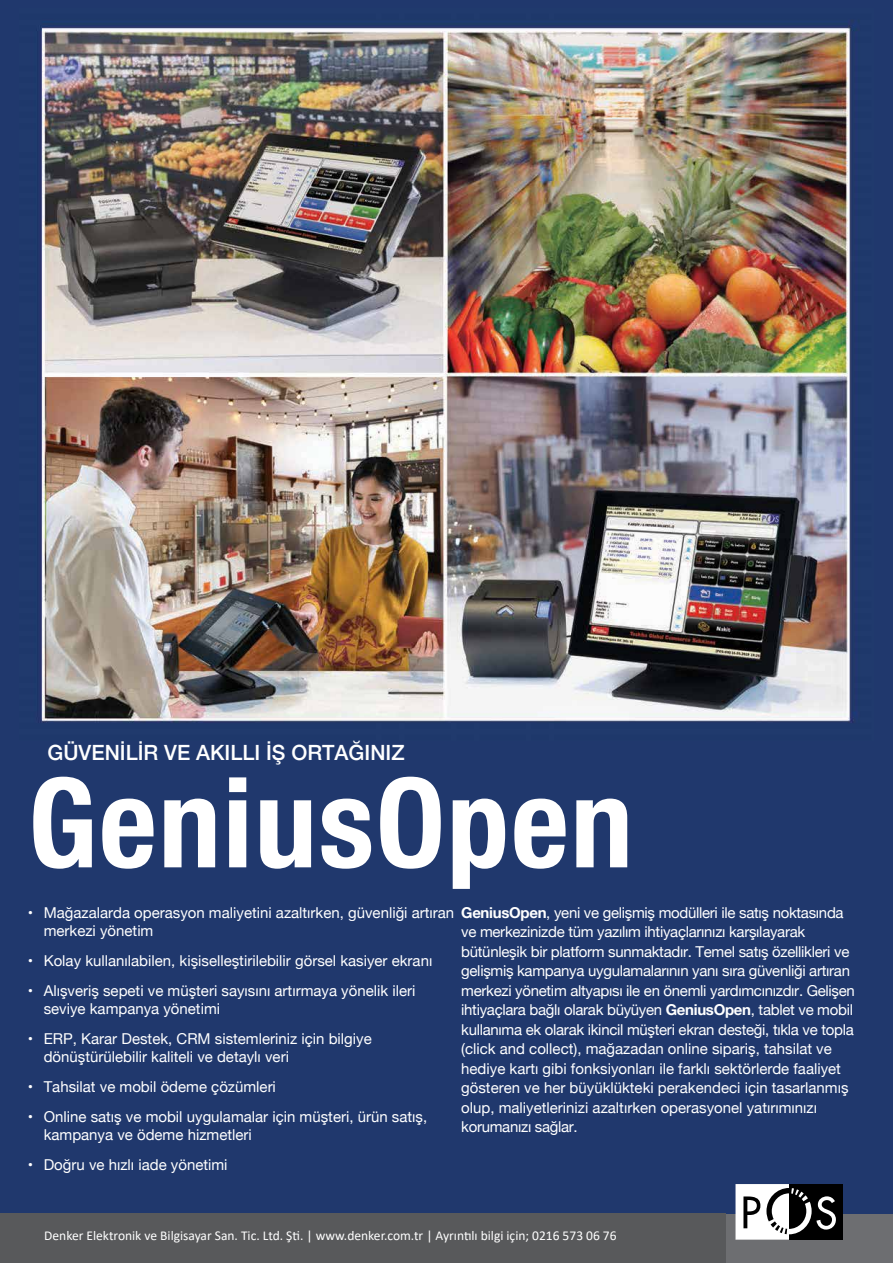
<style>
.page{position:relative;width:893px;height:1263px;background:#fff}
.page>*{position:absolute;margin:0;border:0;box-sizing:border-box;transform-origin:0 0}
.t1{font:700 condensed 124.5px "Helvetica Neue";letter-spacing:.015em;color:#fff}
.t2{font:500 21px "Helvetica Neue";color:#fff}
.t3{font:15px/19.5px "Helvetica Neue";letter-spacing:-.02em;color:#fff}
.t4{font:15px/18px "Helvetica Neue";color:#fff}
.t5{font:13.5px "Calibri";color:#fff}
.t6{font:700 10.5px "Helvetica Neue";color:#fff}
.s1{font-weight:700}
</style>
<div class="page">
<div style="left:0;top:0;width:893px;height:1215px;background:#20386d"></div>
<img style="left:41px;top:20px;width:818px;height:703px">
<div style="left:0;top:1214px;width:893px;height:49px;background:#6d6e71"></div>
<div style="left:789px;top:1184px;width:53px;height:56px;background:#000"></div>
<svg style="left:735px;top:1184px;width:101px;height:56px"></svg>
<div style="left:0;top:1213px;width:725px;height:50px;background:#58595b"></div>
<h2 class="t2" style="left:48px;top:735px;width:359px">GÜVENİLİR VE AKILLI İŞ ORTAĞINIZ</h2>
<h1 class="t1" style="left:28px;top:720px;width:606px">GeniusOpen</h1>
<p class="t4" style="left:44px;top:904px;width:412px;text-indent:-16px">• Mağazalarda operasyon maliyetini azaltırken, güvenliği artıran merkezi yönetim</p>
<p class="t4" style="left:28px;top:952px;width:406px">• Kolay kullanılabilen, kişiselleştirilebilir görsel kasiyer ekranı</p>
<p class="t4" style="left:44px;top:982px;width:373px;text-indent:-16px">• Alışveriş sepeti ve müşteri sayısını artırmaya yönelik ileri seviye kampanya yönetimi</p>
<p class="t4" style="left:44px;top:1030px;width:330px;text-indent:-16px">• ERP, Karar Destek, CRM sistemleriniz için bilgiye dönüştürülebilir kaliteli ve detaylı veri</p>
<p class="t4" style="left:28px;top:1078px;width:250px">• Tahsilat ve mobil ödeme çözümleri</p>
<p class="t4" style="left:44px;top:1108px;width:385px;text-indent:-16px">• Online satış ve mobil uygulamalar için müşteri, ürün satış, kampanya ve ödeme hizmetleri</p>
<p class="t4" style="left:28px;top:1156px;width:201px">• Doğru ve hızlı iade yönetimi</p>
<p class="t3" style="left:461px;top:903px;width:395px"><span class="s1">GeniusOpen</span>, yeni ve gelişmiş modülleri ile satış noktasında ve merkezinizde tüm yazılım ihtiyaçlarınızı karşılayarak bütünleşik bir platform sunmaktadır. Temel satış özellikleri ve gelişmiş kampanya uygulamalarının yanı sıra güvenliği artıran merkezi yönetim altyapısı ile en önemli yardımcınızdır. Gelişen ihtiyaçlara bağlı olarak büyüyen <span class="s1">GeniusOpen</span>, tablet ve mobil kullanıma ek olarak ikincil müşteri ekran desteği, tıkla ve topla (click and collect), mağazadan online sipariş, tahsilat ve hediye kartı gibi fonksiyonları ile farklı sektörlerde faaliyet gösteren ve her büyüklükteki perakendeci için tasarlanmış olup, maliyetlerinizi azaltırken operasyonel yatırımınızı korumanızı sağlar.</p>
<p class="t6" style="left:28px;top:1225px;width:252px">Bir Toshiba Global Commerce Solutions şirketidir.</p>
<p class="t5" style="left:44px;top:1226px;width:574px">Denker Elektronik ve Bilgisayar San. Tic. Ltd. Şti. | www.denker.com.tr | Ayrıntılı bilgi için; 0216 573 06 76</p>
</div>
